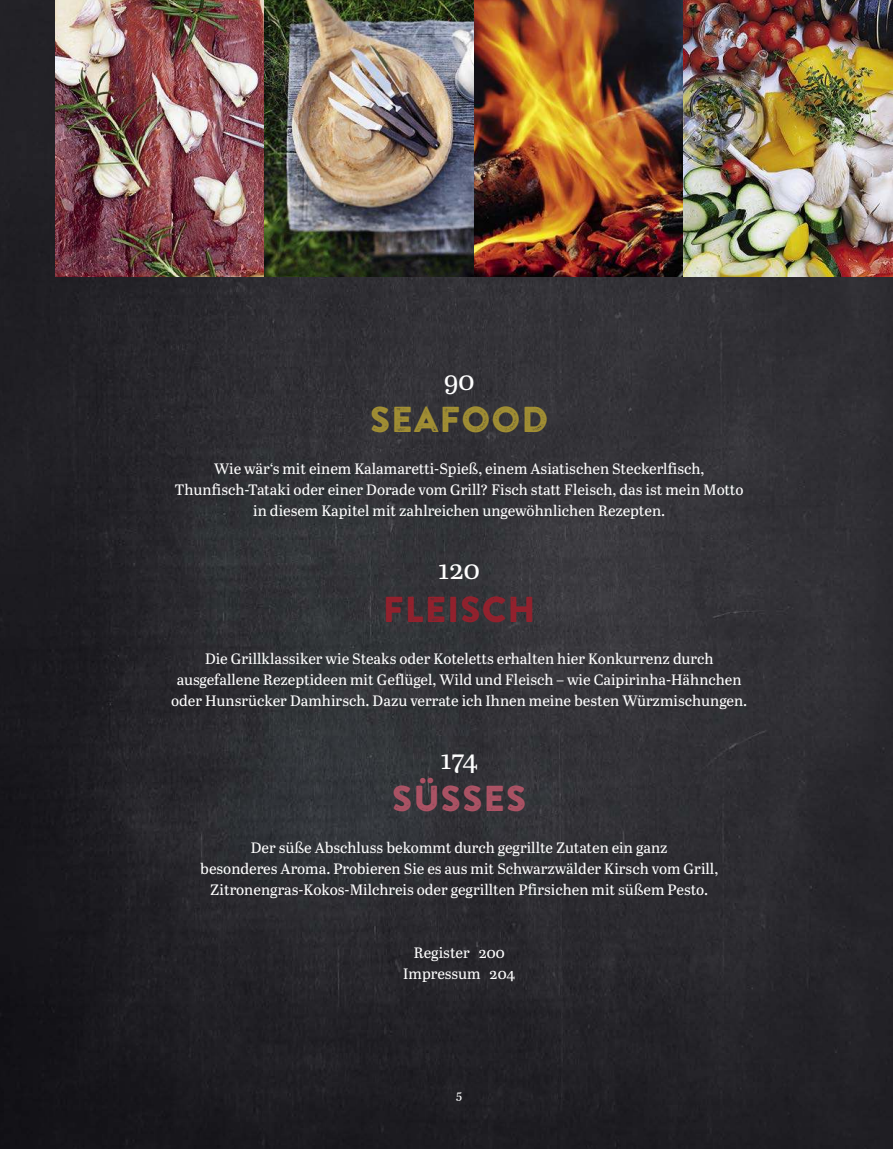
<style>
.page{position:relative;width:893px;height:1149px;background:#fff}
.page>*{position:absolute;margin:0;border:0;box-sizing:border-box;transform-origin:0 0}
.t1{font:36px "Brandon Printed One";color:#a28f33}
.t2{font:36px "Brandon Printed One";color:#94212d}
.t3{font:36px "Brandon Printed One";color:#ad5365}
.t4{font:27px "Abril Text";color:#fff}
.t5{font:15px/21px "Abril Text";color:#fff;text-align:center}
.t6{font:12px "Abril Text";color:#fff}
</style>
<div class="page">
<img style="left:0;top:0;width:893px;height:1148px">
<img style="left:55px;top:0;width:838px;height:276px">
<h2 class="t4" style="left:444px;top:367px;width:32px">90</h2>
<h1 class="t1" style="left:369px;top:399px;width:181px">SEAFOOD</h1>
<p class="t5" style="left:175px;top:459px;width:570px">Wie wär‘s mit einem Kalamaretti-Spieß, einem Asiatischen Steckerlfisch,<br>Thunfisch-Tataki oder einer Dorade vom Grill? Fisch statt Fleisch, das ist mein Motto in diesem Kapitel mit zahlreichen ungewöhnlichen Rezepten.</p>
<h2 class="t4" style="left:439px;top:556px;width:43px">120</h2>
<h1 class="t2" style="left:383px;top:588px;width:155px">FLEISCH</h1>
<p class="t5" style="left:171px;top:648px;width:578px">Die Grillklassiker wie Steaks oder Koteletts erhalten hier Konkurrenz durch ausgefallene Rezeptideen mit Geflügel, Wild und Fleisch – wie Caipirinha-Hähnchen oder Hunsrücker Damhirsch. Dazu verrate ich Ihnen meine besten Würzmischungen.</p>
<h2 class="t4" style="left:441px;top:745px;width:39px">174</h2>
<h1 class="t3" style="left:392px;top:777px;width:137px">SÜSSES</h1>
<p class="t5" style="left:200px;top:837px;width:520px">Der süße Abschluss bekommt durch gegrillte Zutaten ein ganz<br>besonderes Aroma. Probieren Sie es aus mit Schwarzwälder Kirsch vom Grill,<br>Zitronengras-Kokos-Milchreis oder gegrillten Pfirsichen mit süßem Pesto.</p>
<p class="t5" style="left:403px;top:942px;width:113px">Register 200<br>Impressum 204</p>
<p class="t6" style="left:456px;top:1087px;width:8px">5</p>
</div>
